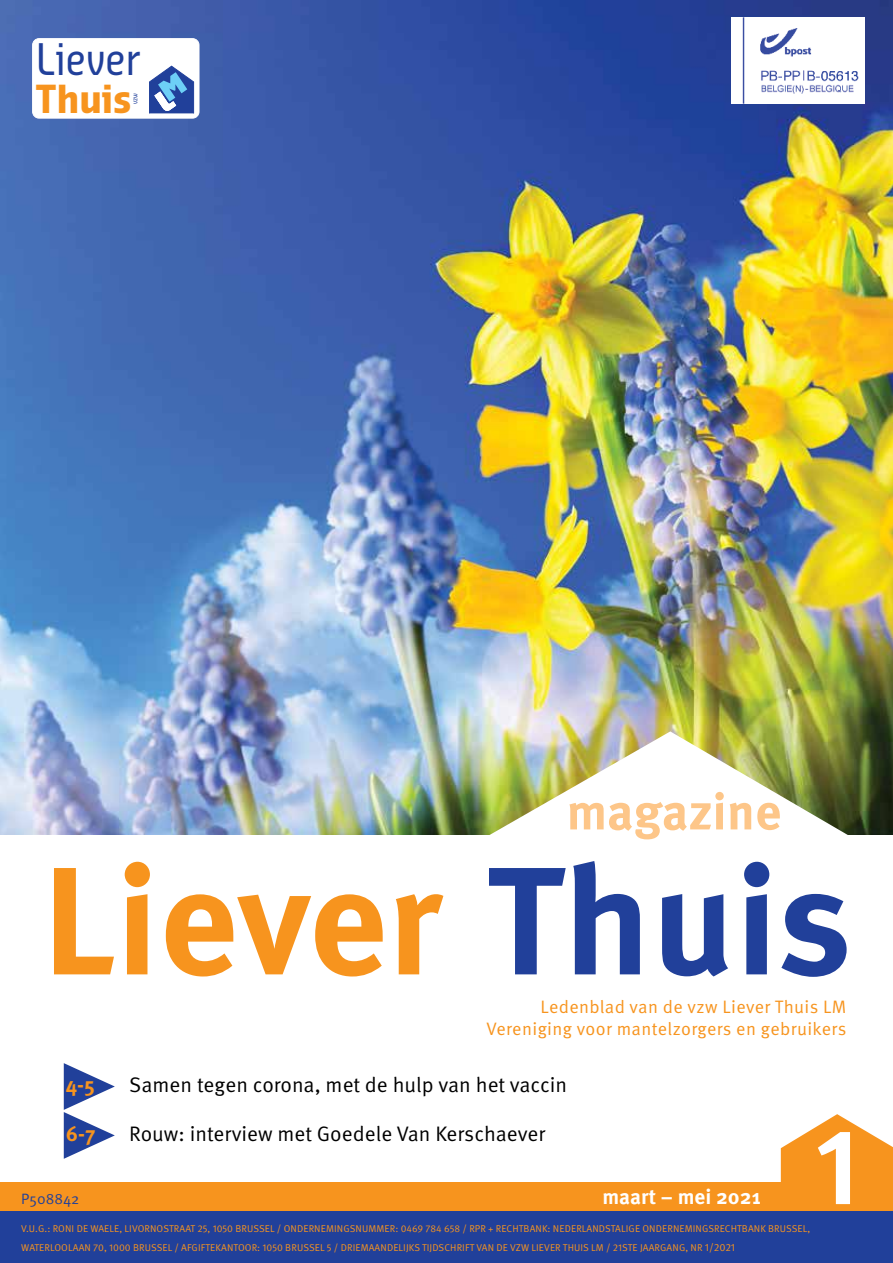
<style>
.page{position:relative;width:893px;height:1263px;background:#fff}
.page>*{position:absolute;margin:0;border:0;box-sizing:border-box;transform-origin:0 0}
.t1{font:700 153px "Meta OT";color:#f7941e}
.t2{font:700 108px "Meta OT";color:#fff}
.t3{font:700 51px "Meta OT";color:#fdc689}
.t4{font:42.45px "Sansa Con Pro";color:#21409a}
.t5{font:700 37.8px "Sansa Con Pro";color:#f7941e}
.t6{font:21px "Meta OT Norm";color:#000}
.t7{font:700 21px "Meta OT";color:#fff}
.t8{font:700 21px "Meta OT";color:#f7941e}
.t9{font:18px/22.5px "Meta OT Norm";letter-spacing:.02em;color:#f7941e;text-align:right}
.t10{font:15px "Meta OT Norm";color:#21409a}
.t11{font:9.9px/18.6px "Meta OT Norm";letter-spacing:.01em;color:#f7941e}
.t12{font:6.9px "Sansa Con Pro";color:#21409a}
.s1{color:#21409a}
.s2{font-size:10.5px}
</style>
<div class="page">
<img style="left:0;top:0;width:893px;height:834px">
<div style="left:0;top:1182px;width:795px;height:43px;background:#f7941e"></div>
<img style="left:485px;top:731px;width:370px;height:104px">
<svg style="left:781px;top:1114px;width:112px;height:98px"></svg>
<div style="left:0;top:1212px;width:893px;height:51px;background:#21409a"></div>
<img style="left:731px;top:17px;width:134px;height:86px">
<svg style="left:64px;top:1063px;width:51px;height:96px"></svg>
<div style="left:33px;top:39px;width:166px;height:79px;background:#fff;border-radius:6px"></div>
<div style="left:32px;top:38px;width:167px;height:80px;border:1px solid #fff;border-radius:6px"></div>
<svg style="left:149px;top:66px;width:45px;height:48px"></svg>
<h3 class="t4" style="left:36px;top:30px;width:106px">Liever</h3>
<h3 class="t5" style="left:36px;top:73px;width:97px">Thuis</h3>
<p class="t12" style="left:130px;top:104px;width:12px;rotate:-90deg">vzw</p>
<h3 class="t3" style="left:566px;top:779px;width:216px">magazine</h3>
<h1 class="t1" style="left:43px;top:824px;width:811px">Liever <span class="s1">Thuis</span></h1>
<h3 class="t9" style="left:487px;top:996px;width:361px">Ledenblad van de vzw Liever Thuis LM<br>Vereniging voor mantelzorgers en gebruikers</h3>
<h3 class="t8" style="left:66px;top:1071px;width:31px">4-5</h3>
<h3 class="t6" style="left:129px;top:1072px;width:439px">Samen tegen corona, met de hulp van het vaccin</h3>
<h3 class="t8" style="left:66px;top:1121px;width:31px">6-7</h3>
<h3 class="t6" style="left:129px;top:1121px;width:418px">Rouw: interview met Goedele Van Kerschaever</h3>
<h3 class="t10" style="left:21px;top:1190px;width:60px">P508842</h3>
<h3 class="t7" style="left:603px;top:1184px;width:160px">maart – mei 2021</h3>
<p class="t11" style="left:21px;top:1219px;width:790px">V.U.G.: RONI DE WAELE, LIVORNOSTRAAT 25, 1050 BRUSSEL / ONDERNEMINGSNUMMER: 0469 784 658 / RPR + RECHTBANK: NEDERLANDSTALIGE ONDERNEMINGSRECHTBANK BRUSSEL,<br>WATERLOOLAAN 70, 1000 BRUSSEL / AFGIFTEKANTOOR: 1050 BRUSSEL 5 / DRIEMAANDELIJKS TIJDSCHRIFT VAN DE VZW LIEVER THUIS LM / 21STE JAARGANG, NR <span class="s2">1/2021</span></p>
<h2 class="t2" style="left:815px;top:1098px;width:47px">1</h2>
</div>
